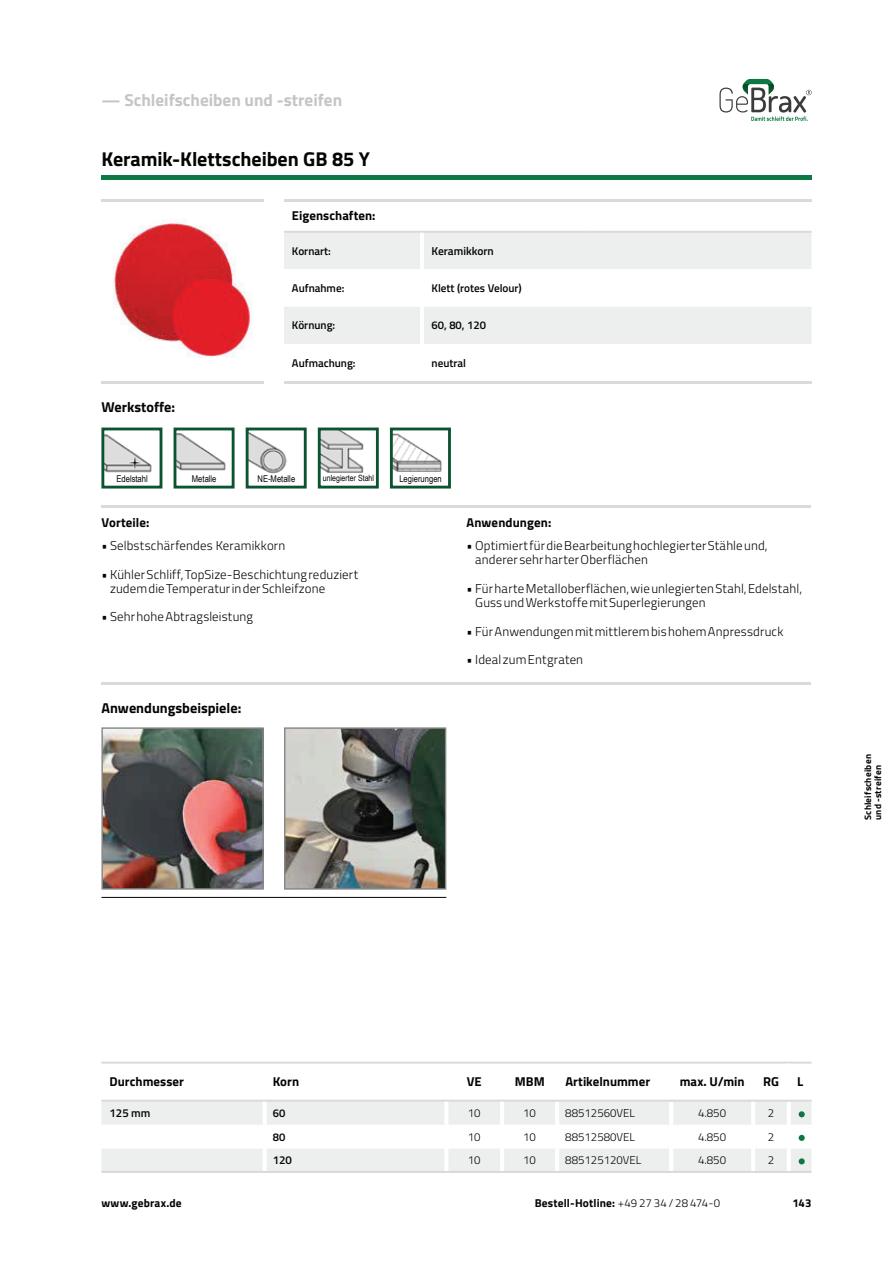
<style>
.page{position:relative;width:893px;height:1263px;background:#fff}
.page>*{position:absolute;margin:0;border:0;box-sizing:border-box;transform-origin:0 0}
.t1{font:700 20.1px "Titillium";color:#040503}
.t2{font:700 17.1px "Titillium";color:#c6c5c4}
.t3{font:700 14.25px "Titillium";color:#040503}
.t4{font:300 12.9px/14.2px "Titillium";letter-spacing:.01em;color:#040503}
.t5{font:700 12.9px "Titillium";letter-spacing:.005em;color:#040503}
.t6{font:300 11.4px "Titillium";color:#040503}
.t7{font:700 11.4px "Titillium";letter-spacing:.015em;color:#040503}
.t8{font:600 11.4px "Titillium";color:#040503}
.t9{font:600 11.25px "Titillium";color:#040503}
.t10{font:9.3px "Arial Narrow";color:#040503}
.t11{font:700 9.3px/10.1px "Titillium";letter-spacing:.02em;color:#040503}
.t12{font:8.55px "Arial Narrow";color:#040503}
.s1{font-weight:300}
</style>
<div class="page">
<svg style="left:719px;top:79px;width:92px;height:42px"></svg>
<div style="left:284px;top:233px;width:527px;height:36px;background:#edeeee"></div>
<svg style="left:284px;top:307px;width:527px;height:75px;fill:#eff0f0"></svg>
<hr style="left:284px;top:231px;width:306px;height:2px;background:#dbdad9">
<hr style="left:590px;top:231px;width:221px;height:2px;background:#dbdad9">
<hr style="left:420px;top:233px;width:4px;height:36px;background:#fff">
<hr style="left:420px;top:307px;width:4px;height:37px;background:#fff">
<hr style="left:420px;top:344px;width:4px;height:38px;background:#fff">
<hr style="left:284px;top:199px;width:527px;height:2px;background:#dbdad9">
<hr style="left:101px;top:199px;width:163px;height:2px;background:#dbdad9">
<hr style="left:284px;top:382px;width:527px;height:2px;background:#dbdad9">
<hr style="left:101px;top:382px;width:163px;height:2px;background:#dbdad9">
<div style="left:101px;top:1149px;width:710px;height:22px;background:#edeeee"></div>
<hr style="left:101px;top:1062px;width:401px;height:2px;background:#dbdad9">
<hr style="left:502px;top:1062px;width:251px;height:2px;background:#dbdad9">
<hr style="left:753px;top:1062px;width:58px;height:2px;background:#dbdad9">
<hr style="left:101px;top:1171px;width:401px;height:2px;background:#dbdad9">
<hr style="left:502px;top:1171px;width:251px;height:2px;background:#dbdad9">
<hr style="left:753px;top:1171px;width:58px;height:2px;background:#dbdad9">
<hr style="left:555px;top:1148px;width:4px;height:23px;background:#fff">
<hr style="left:669px;top:1148px;width:4px;height:23px;background:#fff">
<hr style="left:787px;top:1148px;width:4px;height:23px;background:#fff">
<hr style="left:101px;top:1100px;width:401px;height:2px;background:#dbdad9">
<hr style="left:502px;top:1100px;width:251px;height:2px;background:#dbdad9">
<hr style="left:753px;top:1100px;width:58px;height:2px;background:#dbdad9">
<hr style="left:751px;top:1148px;width:4px;height:23px;background:#fff">
<hr style="left:263px;top:1148px;width:4px;height:23px;background:#fff">
<hr style="left:444px;top:1148px;width:4px;height:23px;background:#fff">
<hr style="left:500px;top:1148px;width:4px;height:23px;background:#fff">
<svg style="left:101px;top:1101px;width:710px;height:40px"></svg>
<svg style="left:799px;top:1158px;width:6px;height:6px"></svg>
<img style="left:113px;top:220px;width:140px;height:138px">
<hr style="left:101px;top:505px;width:710px;height:2px;background:#dbdad9">
<img style="left:103px;top:729px;width:159px;height:159px">
<div style="left:101px;top:727px;width:163px;height:163px;border:1px solid #888787"></div>
<hr style="left:101px;top:897px;width:345px;height:1px;background:#040503">
<hr style="left:101px;top:683px;width:710px;height:2px;background:#dbdad9">
<img style="left:286px;top:729px;width:158px;height:159px">
<div style="left:284px;top:727px;width:162px;height:163px;border:1px solid #888787"></div>
<img style="left:178px;top:433px;width:48px;height:38px">
<div style="left:174px;top:428px;width:61px;height:61px;border:3px solid #0c542f"></div>
<img style="left:394px;top:433px;width:48px;height:39px">
<div style="left:390px;top:428px;width:61px;height:61px;border:3px solid #0c542f"></div>
<img style="left:250px;top:432px;width:37px;height:42px">
<div style="left:246px;top:428px;width:61px;height:61px;border:3px solid #0c542f"></div>
<img style="left:322px;top:432px;width:42px;height:41px">
<div style="left:318px;top:428px;width:61px;height:61px;border:3px solid #0c542f"></div>
<img style="left:105px;top:434px;width:47px;height:39px">
<div style="left:101px;top:428px;width:61px;height:61px;border:3px solid #0c542f"></div>
<hr style="left:101px;top:176px;width:710px;height:4px;background:#0c7944">
<h2 class="t2" style="left:101px;top:94px;width:242px">— Schleifscheiben und -streifen</h2>
<h1 class="t1" style="left:101px;top:151px;width:270px">Keramik-Klettscheiben GB 85 Y</h1>
<p class="t3" style="left:101px;top:402px;width:75px">Werkstoffe:</p>
<p class="t5" style="left:292px;top:210px;width:85px">Eigenschaften:</p>
<p class="t9" style="left:292px;top:244px;width:40px">Kornart:</p>
<p class="t8" style="left:431px;top:245px;width:64px">Keramikkorn</p>
<p class="t9" style="left:292px;top:282px;width:54px">Aufnahme:</p>
<p class="t9" style="left:431px;top:282px;width:92px">Klett (rotes Velour)</p>
<p class="t9" style="left:292px;top:319px;width:45px">Körnung:</p>
<p class="t9" style="left:431px;top:319px;width:56px">60, 80, 120</p>
<p class="t9" style="left:292px;top:357px;width:65px">Aufmachung:</p>
<p class="t9" style="left:431px;top:357px;width:36px">neutral</p>
<p class="t10" style="left:116px;top:473px;width:33px">Edelstahl</p>
<p class="t10" style="left:192px;top:473px;width:26px">Metalle</p>
<p class="t10" style="left:257px;top:473px;width:39px">NE-Metalle</p>
<p class="t12" style="left:323px;top:473px;width:53px">unlegierter Stahl</p>
<p class="t10" style="left:399px;top:473px;width:44px">Legierungen</p>
<p class="t5" style="left:101px;top:518px;width:50px">Vorteile:</p>
<p class="t4" style="left:101px;top:540px;width:185px">• Selbstschärfendes Keramikkorn</p>
<p class="t4" style="left:110px;top:568px;width:250px;text-indent:-9px">• Kühler Schliff, TopSize-Beschichtung reduziert zudem die Temperatur in der Schleifzone</p>
<p class="t4" style="left:101px;top:611px;width:153px">• Sehr hohe Abtragsleistung</p>
<p class="t3" style="left:101px;top:703px;width:141px">Anwendungsbeispiele:</p>
<p class="t5" style="left:467px;top:518px;width:86px">Anwendungen:</p>
<p class="t4" style="left:475px;top:540px;width:294px;text-indent:-9px">• Optimiert für die Bearbeitung hochlegierter Stähle und, anderer sehr harter Oberflächen</p>
<p class="t4" style="left:475px;top:583px;width:328px;text-indent:-9px">• Für harte Metalloberflächen, wie unlegierten Stahl, Edelstahl,<br>Guss und Werkstoffe mit Superlegierungen</p>
<p class="t4" style="left:467px;top:626px;width:318px">• Für Anwendungen mit mittlerem bis hohem Anpressdruck</p>
<p class="t4" style="left:467px;top:654px;width:118px">• Ideal zum Entgraten</p>
<p class="t11" style="left:864px;top:820px;width:67px;rotate:-90deg">Schleifscheiben und -streifen</p>
<p class="t5" style="left:110px;top:1077px;width:76px">Durchmesser</p>
<p class="t5" style="left:273px;top:1077px;width:28px">Korn</p>
<p class="t5" style="left:467px;top:1077px;width:16px">VE</p>
<p class="t5" style="left:515px;top:1077px;width:32px">MBM</p>
<p class="t5" style="left:565px;top:1077px;width:86px">Artikelnummer</p>
<p class="t5" style="left:680px;top:1077px;width:66px">max. U/min</p>
<p class="t5" style="left:763px;top:1077px;width:17px">RG</p>
<p class="t5" style="left:797px;top:1077px;width:8px">L</p>
<p class="t8" style="left:110px;top:1107px;width:42px">125 mm</p>
<p class="t9" style="left:273px;top:1107px;width:14px">60</p>
<p class="t6" style="left:468px;top:1109px;width:14px">10</p>
<p class="t6" style="left:523px;top:1109px;width:14px">10</p>
<p class="t6" style="left:565px;top:1109px;width:71px">88512560VEL</p>
<p class="t6" style="left:698px;top:1109px;width:30px">4.850</p>
<p class="t6" style="left:768px;top:1109px;width:8px">2</p>
<p class="t9" style="left:273px;top:1130px;width:14px">80</p>
<p class="t6" style="left:468px;top:1133px;width:14px">10</p>
<p class="t6" style="left:523px;top:1133px;width:14px">10</p>
<p class="t6" style="left:565px;top:1133px;width:71px">88512580VEL</p>
<p class="t6" style="left:698px;top:1133px;width:30px">4.850</p>
<p class="t6" style="left:768px;top:1133px;width:8px">2</p>
<p class="t8" style="left:273px;top:1154px;width:21px">120</p>
<p class="t6" style="left:468px;top:1156px;width:14px">10</p>
<p class="t6" style="left:523px;top:1156px;width:14px">10</p>
<p class="t6" style="left:565px;top:1156px;width:78px">885125120VEL</p>
<p class="t6" style="left:698px;top:1156px;width:30px">4.850</p>
<p class="t6" style="left:768px;top:1156px;width:8px">2</p>
<p class="t7" style="left:101px;top:1199px;width:82px">www.gebrax.de</p>
<p class="t7" style="left:535px;top:1199px;width:187px">Bestell-Hotline: <span class="s1">+49 27 34 / 28 474-0</span></p>
<p class="t7" style="left:792px;top:1199px;width:21px">143</p>
</div>
